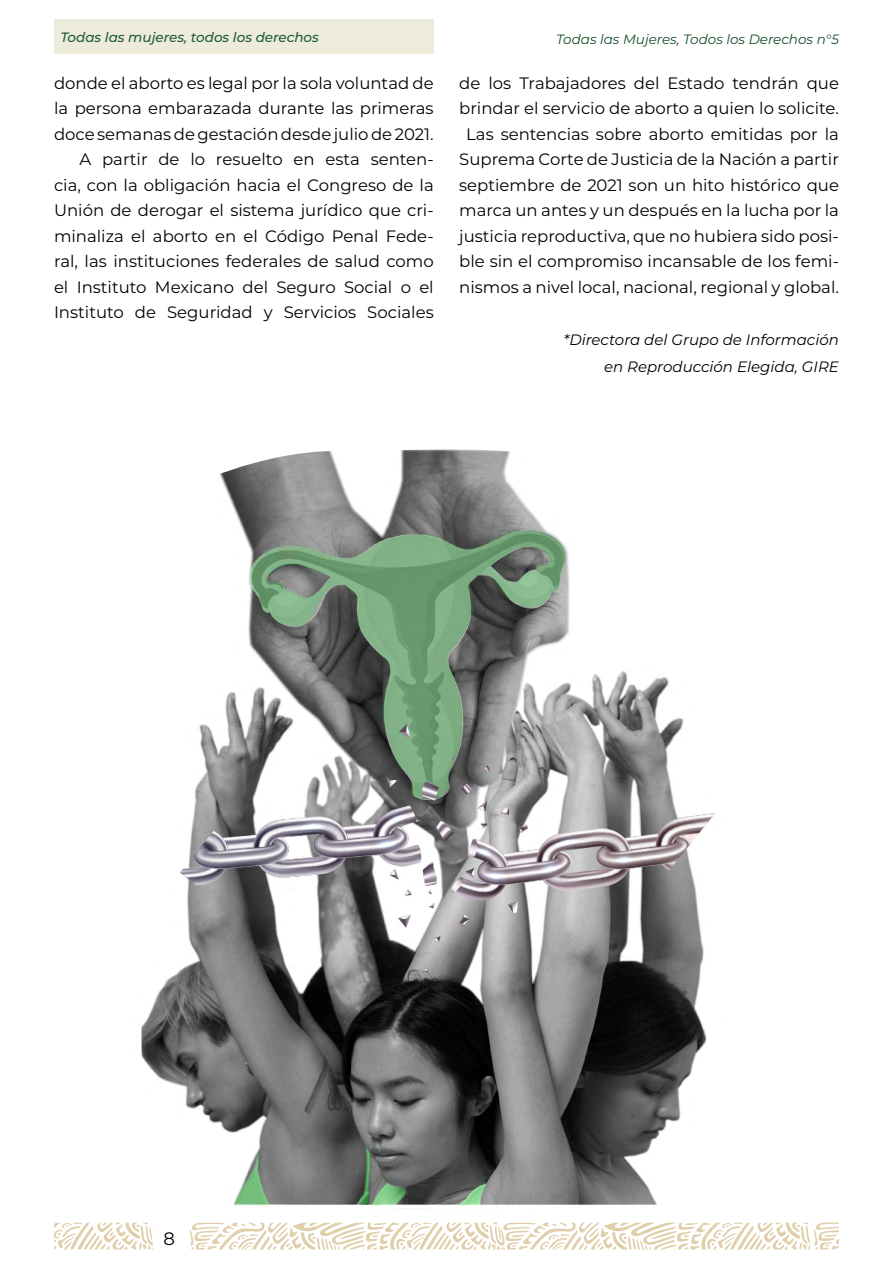
<style>
.page{position:relative;width:893px;height:1263px;background:#fff}
.page>*{position:absolute;margin:0;border:0;box-sizing:border-box;transform-origin:0 0}
.t1{font:18px "Montserrat";color:#000}
.t2{font:16.5px/25.5px "Montserrat";color:#000;text-align:right}
.t3{font:italic 15px/27px "Montserrat";color:#000;text-align:right}
.t4{font:italic 13.5px "Montserrat";color:#114f27}
.t5{font:italic 500 13.5px "Montserrat";color:#1f5b3e}
</style>
<div class="page">
<div style="left:54px;top:20px;width:380px;height:34px;background:#edebd9"></div>
<img style="left:141px;top:489px;width:574px;height:717px">
<svg style="left:219px;top:449px;width:295px;height:40px"></svg>
<svg style="left:54px;top:1223px;width:99px;height:26px"></svg>
<svg style="left:190px;top:1222px;width:648px;height:27px"></svg>
<p class="t5" style="left:60px;top:28px;width:260px">Todas las mujeres, todos los derechos</p>
<p class="t4" style="left:556px;top:30px;width:284px">Todas las Mujeres, Todos los Derechos n°5</p>
<p class="t2" style="left:54px;top:69px;width:381px">donde el aborto es legal por la sola voluntad de la persona embarazada durante las primeras doce semanas de gestación desde julio de 2021.<br>A partir de lo resuelto en esta senten&shy;cia, con la obligación hacia el Congreso de la Unión de derogar el sistema jurídico que cri&shy;minaliza el aborto en el Código Penal Fede&shy;ral, las instituciones federales de salud como el Instituto Mexicano del Seguro Social o el Instituto de Seguridad y Servicios Sociales</p>
<p class="t2" style="left:459px;top:69px;width:381px;text-align:center">de los Trabajadores del Estado tendrán que brindar el servicio de aborto a quien lo solicite.<br>Las sentencias sobre aborto emitidas por la Suprema Corte de Justicia de la Nación a partir septiembre de 2021 son un hito histórico que marca un antes y un después en la lucha por la justicia reproductiva, que no hubiera sido posi&shy;ble sin el compromiso incansable de los femi&shy;nismos a nivel local, nacional, regional y global.</p>
<p class="t3" style="left:564px;top:326px;width:277px">*Directora del Grupo de Información en Reproducción Elegida, GIRE</p>
<p class="t1" style="left:164px;top:1226px;width:13px">8</p>
</div>
